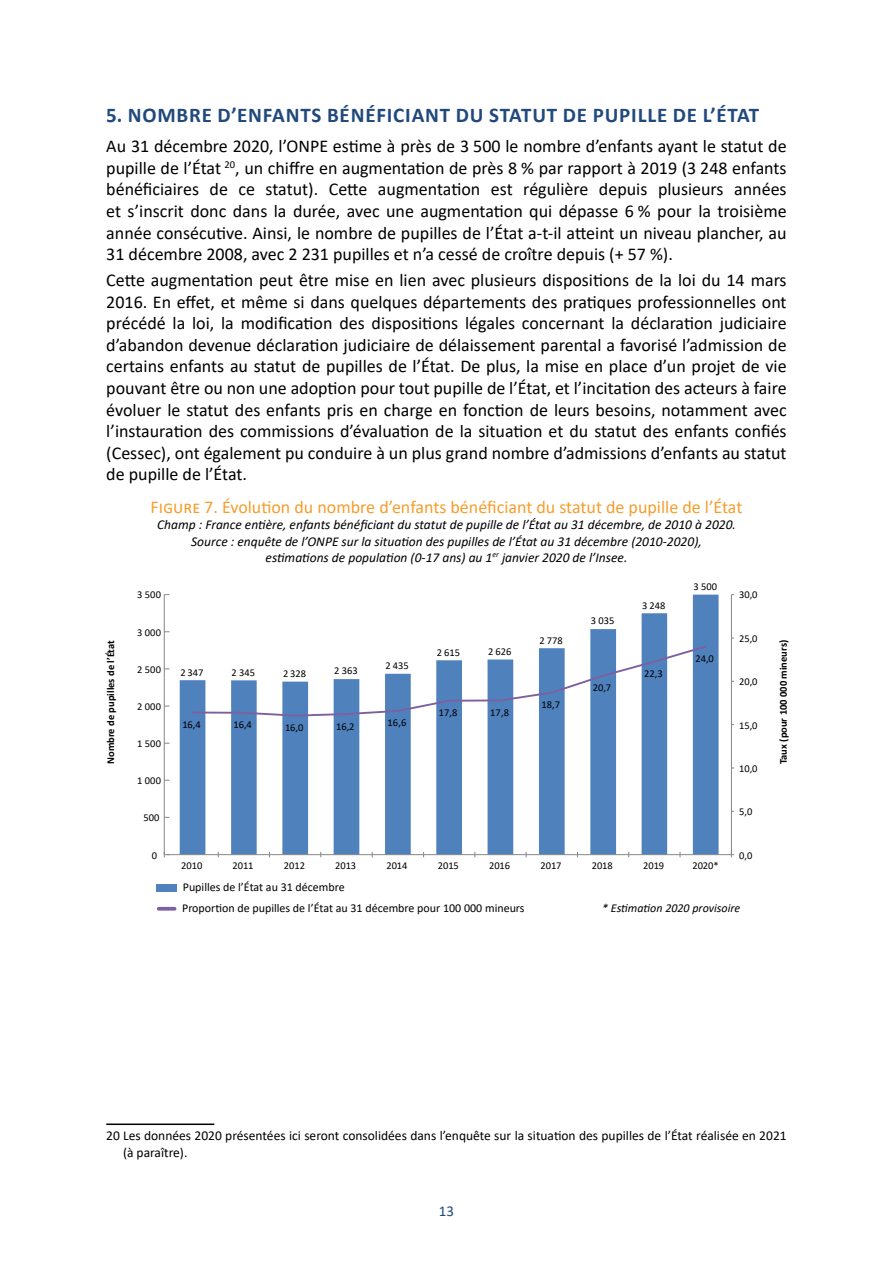
<style>
.page{position:relative;width:893px;height:1263px;background:#fff}
.page>*{position:absolute;margin:0;border:0;box-sizing:border-box;transform-origin:0 0}
.t1{font:700 21px "Calibri";letter-spacing:.04em;color:#21497c}
.t2{font:18px/21.6px "Calibri";color:#000;text-align:justify}
.t3{font:18px "Calibri";color:#f59e2d}
.t4{font:15px "Calibri";color:#21497c}
.t5{font:italic 13.5px/16.2px "Calibri";color:#000;text-align:center}
.t6{font:13.5px/16.2px "Calibri";color:#000}
.t7{font:12px/20.7px "Calibri";color:#000}
.t8{font:italic 12px "Calibri";color:#000}
.t9{font:10.5px "Calibri";letter-spacing:-.005em;color:#000}
.t10{font:700 10.5px "Calibri";color:#000}
</style>
<div class="page">
<hr style="left:106px;top:1123px;width:108px;height:2px;background:#000">
<svg style="left:180px;top:595px;width:539px;height:259px"></svg>
<hr style="left:731px;top:595px;width:1px;height:260px;background:#868686">
<hr style="left:164px;top:595px;width:1px;height:260px;background:#868686">
<hr style="left:167px;top:854px;width:564px;height:1px;background:#868686">
<svg style="left:191px;top:644px;width:517px;height:74px"></svg>
<div style="left:156px;top:884px;width:21px;height:7px;background:#4f81bd"></div>
<hr style="left:157px;top:907px;width:19px;height:3px;background:#7d60a0;border-radius:2px">
<p class="t1" style="left:106px;top:100px;width:654px">5. NOMBRE D’ENFANTS BÉNÉFICIANT DU STATUT DE PUPILLE DE L’ÉTAT</p>
<p class="t2" style="left:106px;top:135px;width:682px">Au 31 décembre 2020, l’ONPE estime à près de 3 500 le nombre d’enfants ayant le statut de pupille de l’État <sup>20</sup>, un chiffre en augmentation de près 8 % par rapport à 2019 (3 248 enfants bénéficiaires de ce statut). Cette augmentation est régulière depuis plusieurs années et s’inscrit donc dans la durée, avec une augmentation qui dépasse 6 % pour la troisième année consécutive. Ainsi, le nombre de pupilles de l’État a-t-il atteint un niveau plancher, au 31 décembre 2008, avec 2 231 pupilles et n’a cessé de croître depuis (+ 57 %).</p>
<p class="t2" style="left:106px;top:269px;width:682px">Cette augmentation peut être mise en lien avec plusieurs dispositions de la loi du 14 mars 2016. En effet, et même si dans quelques départements des pratiques professionnelles ont précédé la loi, la modification des dispositions légales concernant la déclaration judiciaire d’abandon devenue déclaration judiciaire de délaissement parental a favorisé l’admission de certains enfants au statut de pupilles de l’État. De plus, la mise en place d’un projet de vie pouvant être ou non une adoption pour tout pupille de l’État, et l’incitation des acteurs à faire évoluer le statut des enfants pris en charge en fonction de leurs besoins, notamment avec l’instauration des commissions d’évaluation de la situation et du statut des enfants confiés (Cessec), ont également pu conduire à un plus grand nombre d’admissions d’enfants au statut de pupille de l’État.</p>
<p class="t3" style="left:151px;top:495px;width:593px">Figure 7. Évolution du nombre d’enfants bénéficiant du statut de pupille de l’État</p>
<p class="t5" style="left:157px;top:516px;width:580px">Champ : France entière, enfants bénéficiant du statut de pupille de l’État au 31 décembre, de 2010 à 2020.<br>Source : enquête de l’ONPE sur la situation des pupilles de l’État au 31 décembre (2010-2020),<br>estimations de population (0-17 ans) au 1<sup>er</sup> janvier 2020 de l’Insee.</p>
<p class="t9" style="left:137px;top:588px;width:25px">3 500</p>
<p class="t9" style="left:591px;top:614px;width:25px">3 035</p>
<p class="t9" style="left:642px;top:598px;width:25px">3 248</p>
<p class="t9" style="left:693px;top:579px;width:25px">3 500</p>
<p class="t9" style="left:739px;top:588px;width:20px">30,0</p>
<p class="t9" style="left:137px;top:625px;width:25px">3 000</p>
<p class="t9" style="left:739px;top:631px;width:20px">25,0</p>
<p class="t9" style="left:540px;top:633px;width:25px">2 778</p>
<p class="t10" style="left:103px;top:764px;width:125px;rotate:-90deg">Nombre de pupilles de l’État</p>
<p class="t10" style="left:776px;top:764px;width:126px;rotate:-90deg">Taux (pour 100 000 mineurs)</p>
<p class="t9" style="left:437px;top:645px;width:25px">2 615</p>
<p class="t9" style="left:488px;top:644px;width:25px">2 626</p>
<p class="t9" style="left:695px;top:651px;width:20px">24,0</p>
<p class="t9" style="left:386px;top:658px;width:25px">2 435</p>
<p class="t9" style="left:137px;top:662px;width:25px">2 500</p>
<p class="t9" style="left:180px;top:665px;width:25px">2 347</p>
<p class="t9" style="left:232px;top:665px;width:25px">2 345</p>
<p class="t9" style="left:283px;top:666px;width:25px">2 328</p>
<p class="t9" style="left:334px;top:664px;width:25px">2 363</p>
<p class="t9" style="left:644px;top:666px;width:20px">22,3</p>
<p class="t9" style="left:739px;top:674px;width:20px">20,0</p>
<p class="t9" style="left:593px;top:680px;width:20px">20,7</p>
<p class="t9" style="left:542px;top:697px;width:20px">18,7</p>
<p class="t9" style="left:137px;top:699px;width:25px">2 000</p>
<p class="t9" style="left:439px;top:705px;width:20px">17,8</p>
<p class="t9" style="left:490px;top:705px;width:20px">17,8</p>
<p class="t9" style="left:182px;top:717px;width:20px">16,4</p>
<p class="t9" style="left:234px;top:718px;width:20px">16,4</p>
<p class="t9" style="left:285px;top:720px;width:20px">16,0</p>
<p class="t9" style="left:336px;top:719px;width:20px">16,2</p>
<p class="t9" style="left:388px;top:716px;width:20px">16,6</p>
<p class="t9" style="left:739px;top:718px;width:20px">15,0</p>
<p class="t9" style="left:137px;top:736px;width:25px">1 500</p>
<p class="t9" style="left:739px;top:761px;width:20px">10,0</p>
<p class="t9" style="left:137px;top:773px;width:25px">1 000</p>
<p class="t9" style="left:143px;top:810px;width:18px">500</p>
<p class="t9" style="left:152px;top:848px;width:7px">0</p>
<p class="t9" style="left:739px;top:804px;width:15px">5,0</p>
<p class="t9" style="left:181px;top:859px;width:23px">2010</p>
<p class="t9" style="left:233px;top:859px;width:23px">2011</p>
<p class="t9" style="left:284px;top:859px;width:23px">2012</p>
<p class="t9" style="left:335px;top:859px;width:23px">2013</p>
<p class="t9" style="left:386px;top:859px;width:23px">2014</p>
<p class="t9" style="left:438px;top:859px;width:23px">2015</p>
<p class="t9" style="left:489px;top:859px;width:23px">2016</p>
<p class="t9" style="left:541px;top:859px;width:23px">2017</p>
<p class="t9" style="left:592px;top:859px;width:23px">2018</p>
<p class="t9" style="left:643px;top:859px;width:23px">2019</p>
<p class="t9" style="left:692px;top:859px;width:28px">2020*</p>
<p class="t9" style="left:739px;top:848px;width:15px">0,0</p>
<p class="t7" style="left:182px;top:877px;width:344px">Pupilles de l’État au 31 décembre<br>Proportion de pupilles de l’État au 31 décembre pour 100 000 mineurs</p>
<p class="t8" style="left:602px;top:899px;width:140px">* Estimation 2020 provisoire</p>
<p class="t6" style="left:123px;top:1127px;width:665px;text-indent:-17px">20 Les données 2020 présentées ici seront consolidées dans l’enquête sur la situation des pupilles de l’État réalisée en 2021 (à paraître).</p>
<p class="t4" style="left:439px;top:1201px;width:17px">13</p>
</div>
